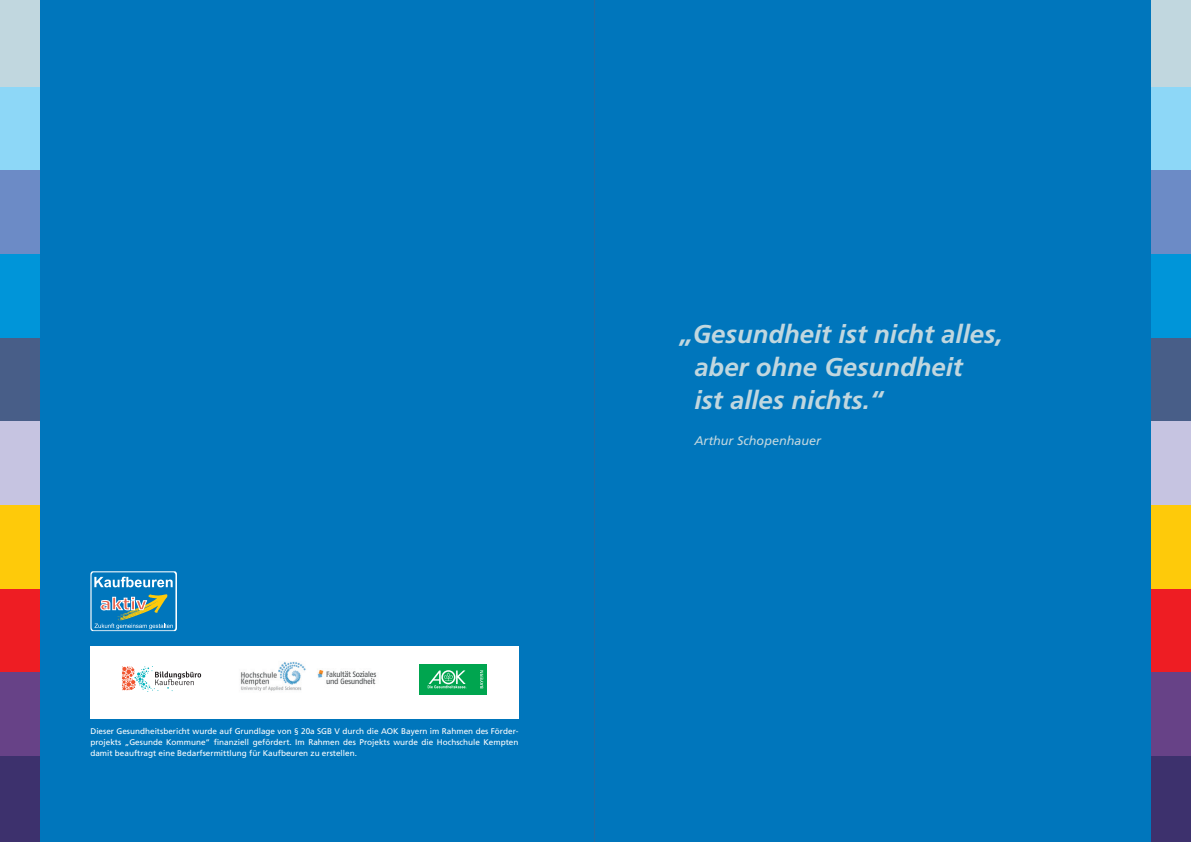
<style>
.page{position:relative;width:1191px;height:842px;background:#fff}
.page>*{position:absolute;margin:0;border:0;box-sizing:border-box;transform-origin:0 0}
.t1{font:italic 700 25.7px/32.7px "Frutiger";color:#c1d7df}
.t2{font:italic 12.6px "Frutiger";color:#c1d7df}
.t3{font:8.2px/10.9px "Frutiger";color:#fff;text-align:justify}
</style>
<div class="page">
<div style="left:40px;top:0;width:555px;height:842px;background:#0076bc"></div>
<div style="left:595px;top:0;width:596px;height:842px;background:#0076bc"></div>
<div style="left:1151px;top:804px;width:40px;height:38px;background:#3d316d"></div>
<div style="left:1151px;top:0;width:40px;height:34px;background:#c1d7df"></div>
<div style="left:1151px;top:3px;width:40px;height:84px;background:#c1d7df"></div>
<div style="left:1151px;top:87px;width:40px;height:84px;background:#8dd7f7"></div>
<div style="left:1151px;top:171px;width:40px;height:83px;background:#6c8bc6"></div>
<div style="left:1151px;top:254px;width:40px;height:84px;background:#0095d9"></div>
<div style="left:1151px;top:338px;width:40px;height:83px;background:#485e88"></div>
<div style="left:1151px;top:421px;width:40px;height:84px;background:#c6c4e1"></div>
<div style="left:1151px;top:505px;width:40px;height:84px;background:#feca0a"></div>
<div style="left:1151px;top:589px;width:40px;height:83px;background:#ee1d23"></div>
<div style="left:1151px;top:672px;width:40px;height:84px;background:#674287"></div>
<div style="left:1151px;top:756px;width:40px;height:84px;background:#3d316d"></div>
<div style="left:0;top:804px;width:40px;height:38px;background:#3d316d"></div>
<div style="left:0;top:0;width:40px;height:34px;background:#c1d7df"></div>
<div style="left:0;top:3px;width:40px;height:84px;background:#c1d7df"></div>
<div style="left:0;top:87px;width:40px;height:84px;background:#8dd7f7"></div>
<div style="left:0;top:171px;width:40px;height:83px;background:#6c8bc6"></div>
<div style="left:0;top:254px;width:40px;height:84px;background:#0095d9"></div>
<div style="left:0;top:338px;width:40px;height:83px;background:#485e88"></div>
<div style="left:0;top:421px;width:40px;height:84px;background:#c6c4e1"></div>
<div style="left:0;top:505px;width:40px;height:84px;background:#feca0a"></div>
<div style="left:0;top:589px;width:40px;height:83px;background:#ee1d23"></div>
<div style="left:0;top:672px;width:40px;height:84px;background:#674287"></div>
<div style="left:0;top:756px;width:40px;height:84px;background:#3d316d"></div>
<svg style="left:90px;top:571px;width:87px;height:60px;background:#4694bb"></svg>
<div style="left:90px;top:646px;width:428px;height:72px;background:#fff"></div>
<svg style="left:122px;top:666px;width:79px;height:26px"></svg>
<div style="left:419px;top:664px;width:56px;height:31px;background:#00a54f"></div>
<div style="left:476px;top:664px;width:11px;height:31px;background:#00a54f"></div>
<svg style="left:480px;top:670px;width:3px;height:18px"></svg>
<svg style="left:428px;top:670px;width:38px;height:18px"></svg>
<img style="left:240px;top:661px;width:66px;height:30px">
<img style="left:317px;top:670px;width:60px;height:15px">
<p class="t3" style="left:90px;top:725px;width:429px">Dieser Gesundheitsbericht wurde auf Grundlage von § 20a SGB V durch die AOK Bayern im Rahmen des Förder&shy;projekts „Gesunde Kommune“ finanziell gefördert. Im Rahmen des Projekts wurde die Hochschule Kempten damit beauftragt eine Bedarfsermittlung für Kaufbeuren zu erstellen.</p>
<h1 class="t1" style="left:694px;top:318px;width:310px;text-indent:-14px">„Gesundheit ist nicht alles, aber ohne Gesundheit<br>ist alles nichts.“</h1>
<h2 class="t2" style="left:694px;top:433px;width:128px">Arthur Schopenhauer</h2>
</div>
